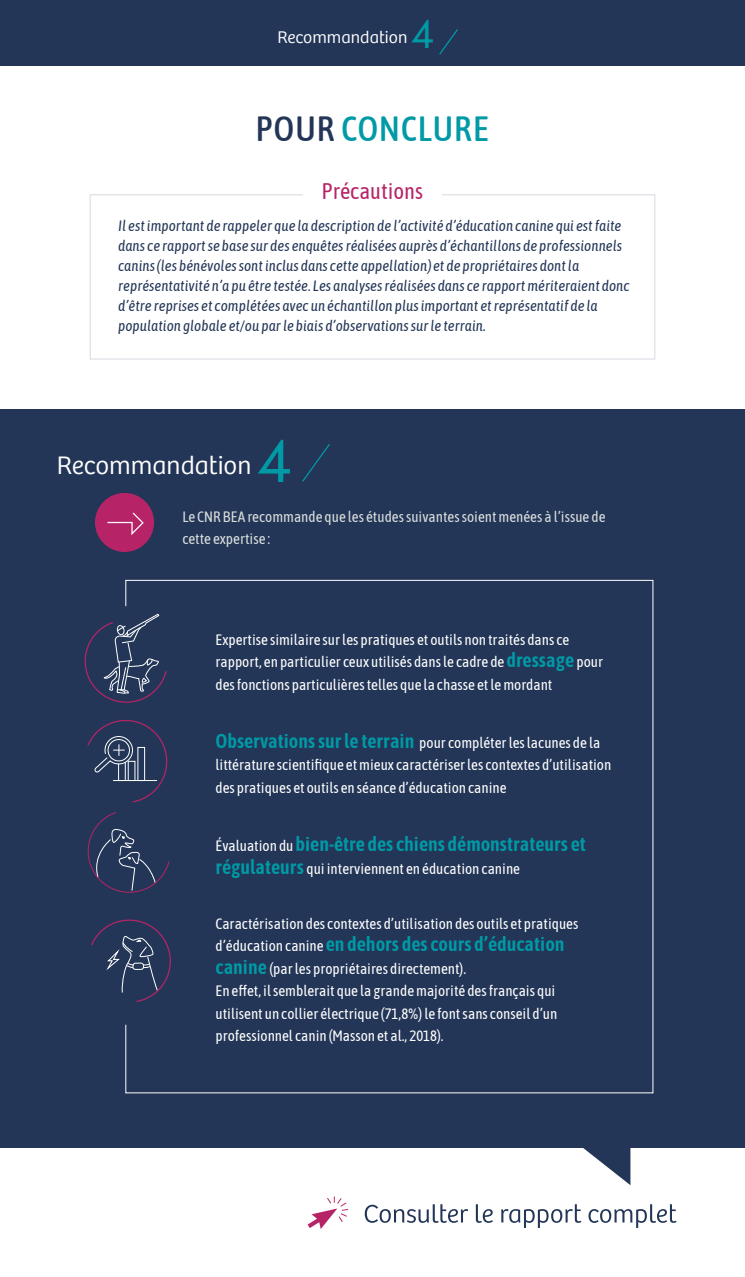
<style>
.page{position:relative;width:745px;height:1277px;background:#fff}
.page>*{position:absolute;margin:0;border:0;box-sizing:border-box;transform-origin:0 0}
.t1{font:60.25px "Jost";color:#009aa6}
.t2{font:40.25px "Jost";color:#009aa6}
.t3{font:500 35px "Asap Condensed";letter-spacing:.025em;color:#009aa6}
.t4{font:300 26.25px "Bree";color:#fff}
.t5{font:22.5px "Asap Condensed";color:#b62467}
.t6{font:600 20px "Asap Condensed";color:#009aa6}
.t7{font:300 17.5px "Bree";color:#fff}
.t8{font:15px/22.5px "Asap Condensed";color:#fff}
.t9{font:italic 15px/20px "Asap Condensed";color:#233657}
.t10{font:15px/22.5px "Asap Condensed";color:#dadedc}
.s1{color:#233657}
.s2{font-weight:600;font-size:20px;color:#009aa6}
.s3{font-weight:400;font-size:15px;color:#fff}
</style>
<div class="page">
<div style="left:0;top:409px;width:744px;height:738px;background:#233657"></div>
<svg style="left:125px;top:579px;width:528px;height:514px"></svg>
<div style="left:0;top:0;width:744px;height:66px;background:#233657"></div>
<svg style="left:439px;top:29px;width:19px;height:26px"></svg>
<svg style="left:364px;top:1204px;width:104px;height:18px"></svg>
<svg style="left:475px;top:1204px;width:17px;height:18px"></svg>
<svg style="left:501px;top:1204px;width:80px;height:23px"></svg>
<svg style="left:588px;top:1204px;width:88px;height:23px"></svg>
<svg style="left:302px;top:444px;width:28px;height:38px"></svg>
<div style="left:95px;top:493px;width:59px;height:59px;background:#b62467;border-radius:50%"></div>
<svg style="left:107px;top:512px;width:37px;height:23px"></svg>
<svg style="left:567px;top:1147px;width:63px;height:38px"></svg>
<svg style="left:84px;top:613px;width:89px;height:190px"></svg>
<div style="left:128px;top:760px;width:7px;height:21px;border:1px solid #fff"></div>
<div style="left:137px;top:747px;width:8px;height:34px;border:1px solid #fff"></div>
<svg style="left:307px;top:1196px;width:41px;height:32px"></svg>
<svg style="left:87px;top:811px;width:83px;height:86px"></svg>
<svg style="left:91px;top:914px;width:85px;height:88px"></svg>
<p class="t7" style="left:277px;top:24px;width:131px">Recommandation</p>
<h2 class="t2" style="left:410px;top:6px;width:25px">4</h2>
<h3 class="t3" style="left:256px;top:105px;width:235px"><span class="s1">POUR</span> CONCLURE</h3>
<h3 class="t5" style="left:321px;top:176px;width:103px">Précautions</h3>
<p class="t9" style="left:118px;top:216px;width:512px">Il est important de rappeler que la description de l’activité d’éducation canine qui est faite dans ce rapport se base sur des enquêtes réalisées auprès d’échantillons de professionnels canins (les bénévoles sont inclus dans cette appellation) et de propriétaires dont la représentativité n’a pu être testée. Les analyses réalisées dans ce rapport mériteraient donc d’être reprises et complétées avec un échantillon plus important et représentatif de la population globale et/ou par le biais d’observations sur le terrain.</p>
<h1 class="t1" style="left:256px;top:420px;width:37px">4</h1>
<p class="t10" style="left:182px;top:504px;width:424px">Le CNR BEA recommande que les études suivantes soient menées à l’issue de cette expertise :</p>
<h3 class="t4" style="left:57px;top:446px;width:196px">Recommandation</h3>
<p class="t8" style="left:215px;top:627px;width:389px">Expertise similaire sur les pratiques et outils non traités dans ce rapport, en particulier ceux utilisés dans le cadre de <span class="s2">dressage</span> pour des fonctions particulières telles que la chasse et le mordant</p>
<p class="t8" style="left:215px;top:730px;width:397px"><span class="s2">Observations sur le terrain</span><span class="s1">,</span> pour compléter les lacunes de la littérature scientifique et mieux caractériser les contextes d’utilisation des pratiques et outils en séance d’éducation canine</p>
<h3 class="t6" style="left:215px;top:831px;width:371px"><span class="s3">Évaluation du</span> bien-être des chiens démonstrateurs et</h3>
<p class="t8" style="left:215px;top:856px;width:306px"><span class="s2">régulateurs</span> qui interviennent en éducation canine</p>
<p class="t8" style="left:215px;top:911px;width:364px">Caractérisation des contextes d’utilisation des outils et pratiques</p>
<h3 class="t6" style="left:215px;top:930px;width:350px"><span class="s3">d’éducation canine</span> en dehors des cours d’éducation</h3>
<p class="t8" style="left:215px;top:956px;width:343px"><span class="s2">canine</span> (par les propriétaires directement).<br>En effet, il semblerait que la grande majorité des français qui utilisent un collier électrique (71,8%) le font sans conseil d’un professionnel canin (Masson et al., 2018).</p>
</div>
